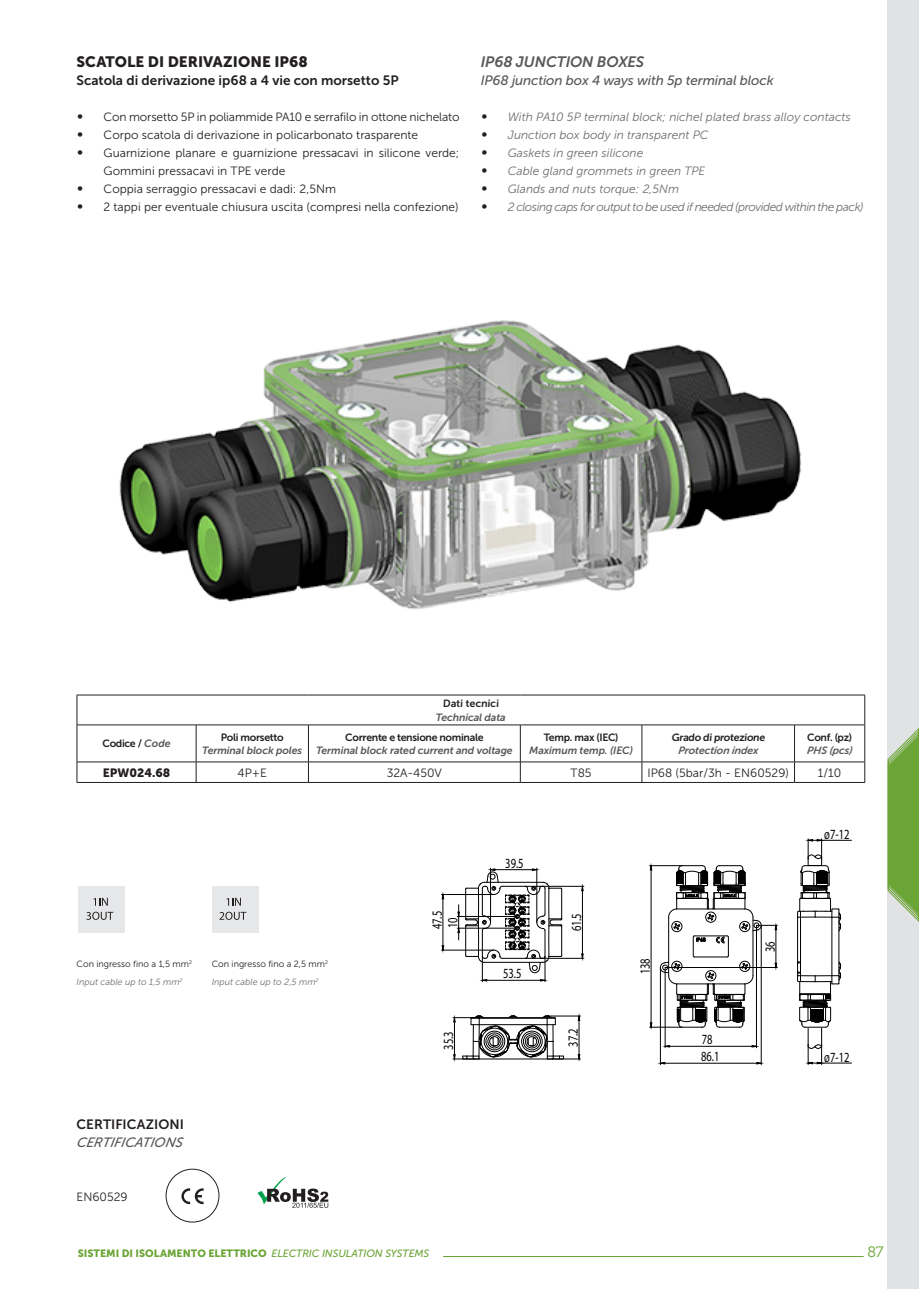
<style>
.page{position:relative;width:919px;height:1289px;background:#fff}
.page>*{position:absolute;margin:0;border:0;box-sizing:border-box;transform-origin:0 0}
.t1{font:15px "Museo Sans 900";letter-spacing:.005em;color:#231f20}
.t2{font:italic 15px "Museo Sans 700";letter-spacing:-.01em;color:#57585a}
.t3{font:15px "Museo 300";color:#6ba535}
.t4{font:14.1px/17px "Myriad Pro";color:#000001;scale:.75 1}
.t5{font:13.5px "Museo Sans 700";color:#231f20}
.t6{font:italic 13.5px "Museo Sans 500";letter-spacing:-.01em;color:#57585a}
.t7{font:12px/18px "Museo Sans 300";color:#231f20}
.t8{font:italic 12px "Museo Sans 300";color:#6c6d70}
.t9{font:italic 12px "Museo Sans 300";letter-spacing:-.04em;color:#6c6d70}
.t10{font:12px "Museo Sans 900";color:#231f20}
.t11{font:italic 10.5px "Museo Sans 700";letter-spacing:-.01em;color:#57585a}
.t12{font:10.5px "Museo Sans 700";letter-spacing:-.03em;color:#231f20}
.t13{font:10.5px "Museo Sans 900";color:#6ba535}
.t14{font:9px/18px "Museo Sans 300";color:#231f20}
.s1{font-family:"DIN";font-weight:300;font-size:13.5px}
.s2{font-family:"DIN";font-weight:300;font-style:normal;font-size:13.5px;color:#231f20}
.s3{font-style:italic;color:#57585a}
.s4{font-style:italic;color:#6c6d70}
.s5{font-family:"Museo Sans 500";font-style:italic}
</style>
<div class="page">
<div style="left:887px;top:0;width:31px;height:1288px;background:#e1e2e4"></div>
<hr style="left:443px;top:1255px;width:420px;height:1px;background:#6ba535">
<svg style="left:887px;top:729px;width:31px;height:192px"></svg>
<hr style="left:664px;top:967px;width:1px;height:80px;background:#000001">
<hr style="left:756px;top:925px;width:1px;height:122px;background:#000001">
<hr style="left:665px;top:1045px;width:91px;height:1px;background:#000001">
<hr style="left:660px;top:967px;width:1px;height:97px;background:#000001">
<hr style="left:760px;top:925px;width:1px;height:139px;background:#000001">
<hr style="left:660px;top:1062px;width:101px;height:1px;background:#000001">
<hr style="left:649px;top:1026px;width:32px;height:1px;background:#000001">
<hr style="left:649px;top:865px;width:33px;height:1px;background:#000001">
<svg style="left:650px;top:864px;width:127px;height:164px"></svg>
<hr style="left:775px;top:925px;width:1px;height:42px;background:#000001">
<hr style="left:548px;top:1015px;width:32px;height:1px;background:#000001">
<hr style="left:547px;top:1058px;width:33px;height:1px;background:#000001">
<hr style="left:578px;top:1016px;width:1px;height:42px;background:#000001">
<hr style="left:525px;top:958px;width:59px;height:1px;background:#000001">
<hr style="left:525px;top:886px;width:59px;height:1px;background:#000001">
<hr style="left:582px;top:886px;width:1px;height:72px;background:#000001">
<hr style="left:441px;top:949px;width:52px;height:1px;background:#000001">
<hr style="left:441px;top:894px;width:52px;height:1px;background:#000001">
<hr style="left:442px;top:894px;width:1px;height:56px;background:#000001">
<svg style="left:453px;top:868px;width:111px;height:194px"></svg>
<hr style="left:808px;top:840px;width:43px;height:1px;background:#000001">
<svg style="left:797px;top:838px;width:49px;height:226px"></svg>
<hr style="left:808px;top:1062px;width:43px;height:1px;background:#000001">
<svg style="left:181px;top:1188px;width:22px;height:16px"></svg>
<div style="left:166px;top:1168px;width:53px;height:54px;border:1px solid #231f20;border-radius:50%"></div>
<div style="left:79px;top:886px;width:46px;height:47px;background:#e6e7e9"></div>
<svg style="left:93px;top:897px;width:15px;height:8px"></svg>
<svg style="left:86px;top:911px;width:27px;height:8px"></svg>
<div style="left:212px;top:886px;width:46px;height:47px;background:#e6e7e9"></div>
<svg style="left:226px;top:897px;width:15px;height:8px"></svg>
<svg style="left:219px;top:911px;width:27px;height:8px"></svg>
<hr style="left:77px;top:694px;width:119px;height:1px;background:#231f20">
<svg style="left:77px;top:695px;width:1px;height:29px"></svg>
<hr style="left:196px;top:694px;width:112px;height:1px;background:#231f20">
<hr style="left:308px;top:694px;width:212px;height:1px;background:#231f20">
<hr style="left:520px;top:694px;width:122px;height:1px;background:#231f20">
<hr style="left:642px;top:694px;width:152px;height:1px;background:#231f20">
<hr style="left:794px;top:694px;width:70px;height:1px;background:#231f20">
<svg style="left:864px;top:695px;width:1px;height:29px"></svg>
<hr style="left:77px;top:724px;width:119px;height:1px;background:#231f20">
<hr style="left:77px;top:725px;width:1px;height:36px;background:#231f20">
<hr style="left:196px;top:724px;width:112px;height:1px;background:#231f20">
<hr style="left:196px;top:725px;width:1px;height:36px;background:#231f20">
<hr style="left:308px;top:724px;width:212px;height:1px;background:#231f20">
<hr style="left:308px;top:725px;width:1px;height:36px;background:#231f20">
<hr style="left:520px;top:724px;width:122px;height:1px;background:#231f20">
<hr style="left:520px;top:725px;width:1px;height:36px;background:#231f20">
<hr style="left:642px;top:724px;width:152px;height:1px;background:#231f20">
<hr style="left:641px;top:725px;width:1px;height:36px;background:#231f20">
<hr style="left:794px;top:724px;width:70px;height:1px;background:#231f20">
<hr style="left:794px;top:725px;width:1px;height:36px;background:#231f20">
<hr style="left:864px;top:725px;width:1px;height:36px;background:#231f20">
<hr style="left:77px;top:761px;width:119px;height:1px;background:#231f20">
<svg style="left:77px;top:762px;width:1px;height:20px"></svg>
<hr style="left:196px;top:761px;width:112px;height:1px;background:#231f20">
<svg style="left:196px;top:762px;width:1px;height:20px"></svg>
<hr style="left:308px;top:761px;width:212px;height:1px;background:#231f20">
<svg style="left:308px;top:762px;width:1px;height:20px"></svg>
<hr style="left:520px;top:761px;width:122px;height:1px;background:#231f20">
<svg style="left:520px;top:762px;width:1px;height:20px"></svg>
<hr style="left:642px;top:761px;width:152px;height:1px;background:#231f20">
<svg style="left:641px;top:762px;width:1px;height:20px"></svg>
<hr style="left:794px;top:761px;width:70px;height:1px;background:#231f20">
<svg style="left:794px;top:762px;width:1px;height:20px"></svg>
<svg style="left:864px;top:762px;width:1px;height:20px"></svg>
<hr style="left:77px;top:782px;width:119px;height:1px;background:#231f20">
<hr style="left:196px;top:782px;width:112px;height:1px;background:#231f20">
<hr style="left:308px;top:782px;width:212px;height:1px;background:#231f20">
<hr style="left:520px;top:782px;width:122px;height:1px;background:#231f20">
<hr style="left:642px;top:782px;width:152px;height:1px;background:#231f20">
<hr style="left:794px;top:782px;width:70px;height:1px;background:#231f20">
<img style="left:119px;top:320px;width:683px;height:290px">
<svg style="left:257px;top:1176px;width:71px;height:31px"></svg>
<p class="t1" style="left:77px;top:53px;width:233px">SCATOLE DI DERIVAZIONE IP68</p>
<p class="t5" style="left:77px;top:73px;width:323px">Scatola di derivazione ip68 a 4 vie con morsetto 5P</p>
<p class="t7" style="left:77px;top:108px;width:384px"><span class="s1">•</span> Con morsetto 5P in poliammide PA10 e serrafilo in ottone nichelato</p>
<p class="t7" style="left:77px;top:126px;width:343px"><span class="s1">•</span> Corpo scatola di derivazione in policarbonato trasparente</p>
<p class="t7" style="left:104px;top:144px;width:357px;text-indent:-27px"><span class="s1">•</span> Guarnizione planare e guarnizione pressacavi in silicone verde;<br>Gommini pressacavi in TPE verde</p>
<p class="t7" style="left:77px;top:180px;width:261px"><span class="s1">•</span> Coppia serraggio pressacavi e dadi: 2,5Nm</p>
<p class="t7" style="left:77px;top:198px;width:383px"><span class="s1">•</span> 2 tappi per eventuale chiusura uscita (compresi nella confezione)</p>
<p class="t2" style="left:480px;top:53px;width:165px">IP68 JUNCTION BOXES</p>
<p class="t6" style="left:480px;top:73px;width:294px">IP68 junction box 4 ways with 5p terminal block</p>
<p class="t8" style="left:480px;top:110px;width:371px"><span class="s2">•</span> With PA10 5P terminal block; nichel plated brass alloy contacts</p>
<p class="t8" style="left:480px;top:128px;width:229px"><span class="s2">•</span> Junction box body in transparent PC</p>
<p class="t8" style="left:480px;top:146px;width:164px"><span class="s2">•</span> Gaskets in green silicone</p>
<p class="t8" style="left:480px;top:164px;width:226px"><span class="s2">•</span> Cable gland grommets in green TPE</p>
<p class="t8" style="left:480px;top:182px;width:200px"><span class="s2">•</span> Glands and nuts torque: 2,5Nm</p>
<p class="t9" style="left:480px;top:200px;width:384px"><span class="s2">•</span> 2 closing caps for output to be used if needed (provided within the pack)</p>
<p class="t12" style="left:102px;top:738px;width:70px">Codice / <span class="s3">Code</span></p>
<p class="t12" style="left:221px;top:731px;width:64px">Poli morsetto</p>
<p class="t11" style="left:202px;top:744px;width:101px">Terminal block poles</p>
<p class="t12" style="left:443px;top:697px;width:58px">Dati tecnici</p>
<p class="t11" style="left:436px;top:711px;width:71px">Technical data</p>
<p class="t12" style="left:345px;top:731px;width:140px">Corrente e tensione nominale</p>
<p class="t11" style="left:316px;top:744px;width:198px">Terminal block rated current and voltage</p>
<p class="t12" style="left:543px;top:731px;width:76px">Temp. max (IEC)</p>
<p class="t11" style="left:529px;top:744px;width:105px">Maximum temp. (IEC)</p>
<p class="t12" style="left:671px;top:731px;width:96px">Grado di protezione</p>
<p class="t11" style="left:678px;top:744px;width:82px">Protection index</p>
<p class="t12" style="left:807px;top:731px;width:46px">Conf. (pz)</p>
<p class="t11" style="left:806px;top:744px;width:47px">PHS (pcs)</p>
<p class="t10" style="left:103px;top:765px;width:69px">EPW024.68</p>
<p class="t7" style="left:237px;top:763px;width:31px">4P+E</p>
<p class="t7" style="left:386px;top:763px;width:57px">32A-450V</p>
<p class="t7" style="left:570px;top:763px;width:22px">T85</p>
<p class="t7" style="left:647px;top:763px;width:143px">IP68 (5bar/3h - EN60529)</p>
<p class="t7" style="left:817px;top:763px;width:25px">1/10</p>
<p class="t14" style="left:77px;top:955px;width:117px">Con ingresso fino a 1,5 mm<sup>2<br></sup><span class="s4">Input cable up to 1,5 mm</span><sup>2</sup></p>
<p class="t14" style="left:212px;top:955px;width:118px">Con ingresso fino a 2,5 mm<sup>2<br></sup><span class="s4">Input cable up to 2,5 mm</span><sup>2</sup></p>
<p class="t5" style="left:77px;top:1117px;width:109px">CERTIFICAZIONI</p>
<p class="t6" style="left:77px;top:1135px;width:110px">CERTIFICATIONS</p>
<p class="t7" style="left:77px;top:1188px;width:53px">EN60529</p>
<p class="t4" style="left:505px;top:855px;width:26px">39.5</p>
<p class="t4" style="left:428px;top:929px;width:26px;rotate:-90deg">47.5</p>
<p class="t4" style="left:444px;top:928px;width:16px;rotate:-90deg">10</p>
<p class="t4" style="left:567px;top:931px;width:26px;rotate:-90deg">61.5</p>
<p class="t4" style="left:503px;top:964px;width:26px">53.5</p>
<p class="t4" style="left:440px;top:1049px;width:26px;rotate:-90deg">35.3</p>
<p class="t4" style="left:564px;top:1046px;width:26px;rotate:-90deg">37.2</p>
<p class="t4" style="left:636px;top:974px;width:23px;rotate:-90deg">138</p>
<p class="t4" style="left:701px;top:1030px;width:26px">78<br>86.1</p>
<p class="t4" style="left:761px;top:952px;width:16px;rotate:-90deg">36</p>
<p class="t4" style="left:824px;top:825px;width:35px">ø7-12</p>
<p class="t4" style="left:824px;top:1048px;width:35px">ø7-12</p>
<p class="t13" style="left:78px;top:1247px;width:353px">SISTEMI DI ISOLAMENTO ELETTRICO <span class="s5">ELECTRIC INSULATION SYSTEMS</span></p>
<p class="t3" style="left:867px;top:1243px;width:18px">87</p>
</div>
